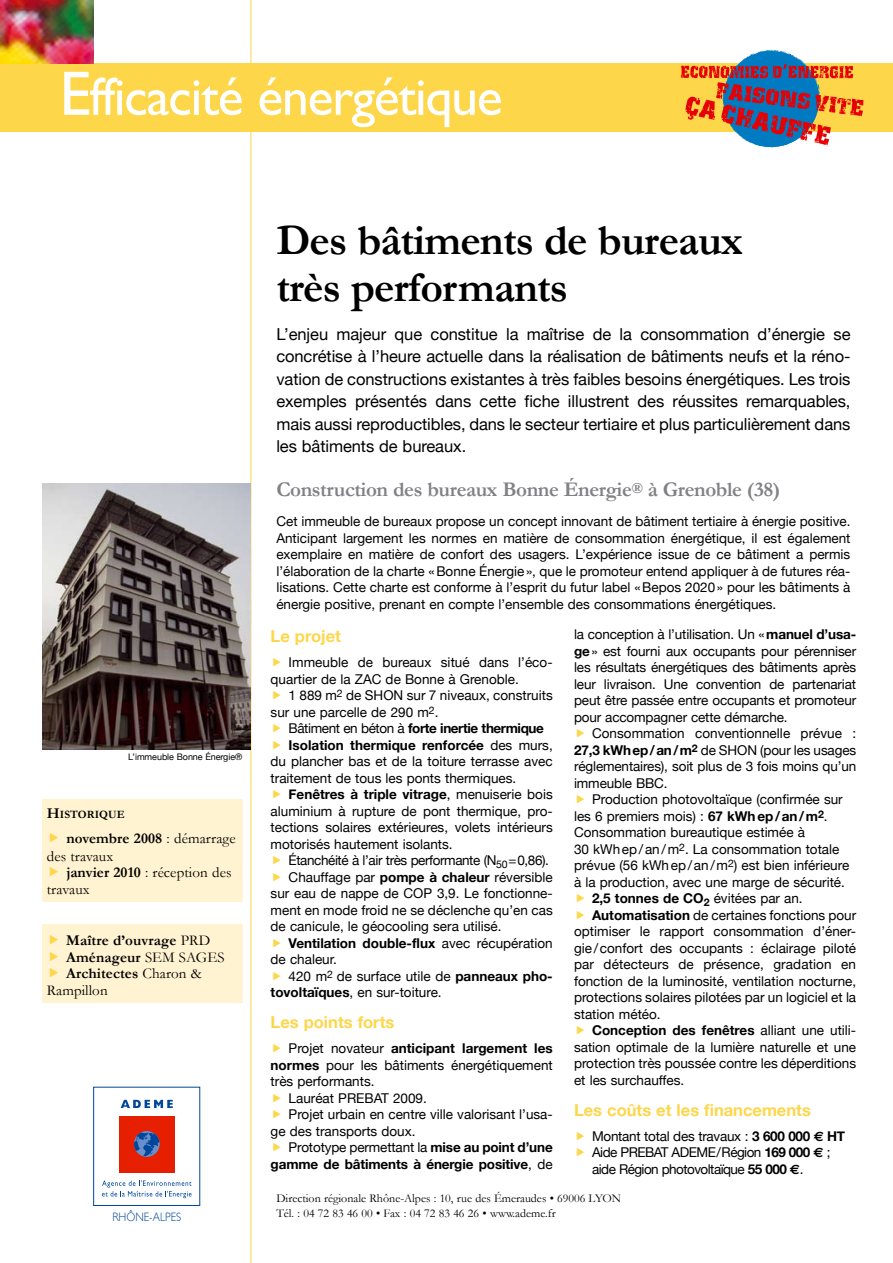
<style>
.page{position:relative;width:893px;height:1263px;background:#fff}
.page>*{position:absolute;margin:0;border:0;box-sizing:border-box;transform-origin:0 0}
.t1{font:54px "Gill Sans";letter-spacing:-.025em;color:#fff}
.t2{font:700 43.5px/46.5px "Garamond";letter-spacing:-.02em;color:#000}
.t3{font:700 21px "Garamond";letter-spacing:-.02em;color:#818084}
.t4{font:16.5px/22.5px "Helvetica Neue";letter-spacing:-.005em;color:#000;text-align:justify}
.t5{font:700 16.5px "Helvetica Neue";color:#fed64a}
.t6{font:15px/18px "Garamond";letter-spacing:.005em;color:#000}
.t7{font:700 15px "Garamond";letter-spacing:.005em;color:#000}
.t8{font:13.5px/16.5px "Helvetica Neue";color:#000;text-align:justify}
.t9{font:700 13.5px "Helvetica Neue";color:#000}
.t10{font:13.5px/16.5px "Helvetica Neue";letter-spacing:-.04em;color:#000}
.t11{font:13.5px "Helvetica Neue";letter-spacing:-.03em;color:#000}
.t12{font:700 13.5px "Helvetica Neue";letter-spacing:-.03em;color:#000}
.t13{font:300 12.15px "Gill Sans";color:#00479b;scale:.9 1}
.t14{font:12px/14.4px "Garamond";color:#000}
.t15{font:700 11.25px "Garamond";letter-spacing:.005em;color:#000}
.t16{font:9px "Helvetica Neue";letter-spacing:-.005em;color:#000}
.s1{font-size:63px}
.s2{font-size:15px}
.s3{font-weight:700}
.s4{font-weight:400}
.s5{font-family:"Euro Sans";font-weight:700}
</style>
<div class="page">
<hr style="left:251px;top:0;width:1px;height:1263px;background:#fed64a">
<div style="left:93px;top:1087px;width:107px;height:119px;border:1px solid #00479b"></div>
<div style="left:119px;top:1116px;width:56px;height:56px;background:#e71f01"></div>
<svg style="left:134px;top:1131px;width:26px;height:26px"></svg>
<svg style="left:121px;top:1100px;width:52px;height:8px"></svg>
<svg style="left:102px;top:1180px;width:90px;height:18px"></svg>
<div style="left:0;top:64px;width:893px;height:68px;background:#fed64a"></div>
<img style="left:0;top:0;width:94px;height:64px">
<img style="left:43px;top:484px;width:208px;height:266px">
<div style="left:43px;top:799px;width:200px;height:103px;background:#fff3d1"></div>
<svg style="left:679px;top:50px;width:186px;height:98px"></svg>
<div style="left:43px;top:924px;width:200px;height:79px;background:#fff3d1"></div>
<h1 class="t1" style="left:60px;top:65px;width:445px"><span class="s1">E</span>fficacité énergétique</h1>
<h2 class="t2" style="left:276px;top:217px;width:468px">Des bâtiments de bureaux très performants</h2>
<p class="t4" style="left:276px;top:322px;width:576px">L’enjeu majeur que constitue la maîtrise de la consommation d’énergie se concrétise à l’heure actuelle dans la réalisation de bâtiments neufs et la réno&shy;vation de constructions existantes à très faibles besoins énergétiques. Les trois exemples présentés dans cette fiche illustrent des réussites remarquables, mais aussi reproductibles, dans le secteur tertiaire et plus particulièrement dans les bâtiments de bureaux.</p>
<h3 class="t3" style="left:276px;top:477px;width:505px">Construction des bureaux Bonne Énergie<span class="s2">®</span> à Grenoble (38)</h3>
<p class="t16" style="left:128px;top:751px;width:116px">L’immeuble Bonne Énergie®</p>
<p class="t15" style="left:47px;top:807px;width:79px"><span class="s2">H</span>ISTORIQUE</p>
<p class="t6" style="left:47px;top:829px;width:190px;text-indent:20px"><span class="s3">novembre 2008</span> : démarrage des travaux</p>
<p class="t6" style="left:47px;top:864px;width:186px;line-height:16.5px;text-indent:20px"><span class="s3">janvier 2010</span> : réception des travaux</p>
<p class="t7" style="left:66px;top:931px;width:145px">Maître d’ouvrage <span class="s4">PRD</span></p>
<p class="t7" style="left:66px;top:948px;width:160px">Aménageur <span class="s4">SEM SAGES</span></p>
<p class="t7" style="left:66px;top:964px;width:137px">Architectes <span class="s4">Charon &amp;</span></p>
<p class="t6" style="left:47px;top:981px;width:62px">Rampillon</p>
<p class="t13" style="left:112px;top:1210px;width:78px">RHÔNE-ALPES</p>
<p class="t8" style="left:276px;top:513px;width:576px">Cet immeuble de bureaux propose un concept innovant de bâtiment tertiaire à énergie positive.<br>Anticipant largement les normes en matière de consommation énergétique, il est également exemplaire en matière de confort des usagers. L’expérience issue de ce bâtiment a permis l’élaboration de la charte «Bonne Énergie», que le promoteur entend appliquer à de futures réa&shy;lisations. Cette charte est conforme à l’esprit du futur label «Bepos 2020» pour les bâtiments à énergie positive, prenant en compte l’ensemble des consommations énergétiques.</p>
<p class="t5" style="left:271px;top:626px;width:72px">Le projet</p>
<p class="t8" style="left:271px;top:654px;width:283px;text-indent:18px">Immeuble de bureaux situé dans l’éco&shy;quartier de la ZAC de Bonne à Grenoble.</p>
<p class="t8" style="left:271px;top:687px;width:284px;text-indent:18px">1 889 m<sup>2</sup> de SHON sur 7 niveaux, construits sur une parcelle de 290 m<sup>2</sup>.</p>
<p class="t12" style="left:289px;top:720px;width:257px"><span class="s4">Bâtiment en béton à</span> forte inertie thermique</p>
<p class="t9" style="left:289px;top:736px;width:266px">Isolation thermique renforcée <span class="s4">des murs,</span></p>
<p class="t8" style="left:271px;top:753px;width:284px">du plancher bas et de la toiture terrasse avec</p>
<p class="t8" style="left:271px;top:769px;width:247px">traitement de tous les ponts thermiques.</p>
<p class="t9" style="left:289px;top:786px;width:266px">Fenêtres à triple vitrage<span class="s4">, menuiserie bois</span></p>
<p class="t8" style="left:271px;top:802px;width:284px">aluminium à rupture de pont thermique, pro-</p>
<p class="t8" style="left:271px;top:819px;width:284px">tections solaires extérieures, volets intérieurs</p>
<p class="t8" style="left:271px;top:835px;width:184px">motorisés hautement isolants.</p>
<p class="t11" style="left:289px;top:852px;width:262px">Étanchéité à l’air très performante (N<sub>50</sub>=0,86).</p>
<p class="t8" style="left:289px;top:868px;width:266px">Chauffage par <span class="s3">pompe à chaleur</span> réversible</p>
<p class="t8" style="left:271px;top:885px;width:284px">sur eau de nappe de COP 3,9. Le fonctionne-</p>
<p class="t8" style="left:271px;top:901px;width:284px">ment en mode froid ne se déclenche qu’en cas</p>
<p class="t8" style="left:271px;top:918px;width:232px">de canicule, le géocooling sera utilisé.</p>
<p class="t9" style="left:289px;top:934px;width:266px">Ventilation double-flux <span class="s4">avec récupération</span></p>
<p class="t8" style="left:271px;top:951px;width:68px">de chaleur.</p>
<p class="t8" style="left:289px;top:967px;width:266px">420 m<sup>2</sup> de surface utile de <span class="s3">panneaux pho-</span></p>
<p class="t8" style="left:271px;top:984px;width:173px"><span class="s3">tovoltaïques</span>, en sur-toiture.</p>
<p class="t5" style="left:271px;top:1012px;width:125px">Les points forts</p>
<p class="t9" style="left:289px;top:1040px;width:266px"><span class="s4">Projet novateur</span> anticipant largement les</p>
<p class="t8" style="left:271px;top:1056px;width:284px"><span class="s3">normes</span> pour les bâtiments énergétiquement</p>
<p class="t8" style="left:271px;top:1073px;width:105px">très performants.</p>
<p class="t8" style="left:289px;top:1089px;width:140px">Lauréat PREBAT 2009.</p>
<p class="t8" style="left:289px;top:1106px;width:266px">Projet urbain en centre ville valorisant l’usa-</p>
<p class="t8" style="left:271px;top:1122px;width:146px">ge des transports doux.</p>
<p class="t8" style="left:289px;top:1139px;width:266px">Prototype permettant la <span class="s3">mise au point d’une</span></p>
<p class="t9" style="left:271px;top:1155px;width:284px">gamme de bâtiments à énergie positive<span class="s4">, de</span></p>
<p class="t8" style="left:574px;top:626px;width:284px">la conception à l’utilisation. Un «<span class="s3">manuel d’usa&shy;ge</span>» est fourni aux occupants pour pérenniser les résultats énergétiques des bâtiments après leur livraison. Une convention de partenariat peut être passée entre occupants et promoteur pour accompagner cette démarche.</p>
<p class="t8" style="left:574px;top:725px;width:284px;text-indent:18px">Consommation conventionnelle prévue :<br><span class="s3">27,3 kWhep/an/m</span><sup>2</sup> de SHON (pour les usages réglementaires), soit plus de 3 fois moins qu’un immeuble BBC.</p>
<p class="t8" style="left:592px;top:791px;width:252px">Production photovoltaïque (confirmée sur</p>
<p class="t8" style="left:574px;top:807px;width:255px">les 6 premiers mois) : <span class="s3">67 kWhep/an/m</span><sup>2</sup>.</p>
<p class="t8" style="left:574px;top:824px;width:232px">Consommation bureautique estimée à</p>
<p class="t8" style="left:574px;top:840px;width:267px">30 kWhep/an/m<sup>2</sup>. La consommation totale</p>
<p class="t8" style="left:574px;top:857px;width:277px">prévue (56 kWhep/an/m<sup>2</sup>) est bien inférieure</p>
<p class="t8" style="left:574px;top:873px;width:272px">à la production, avec une marge de sécurité.</p>
<p class="t9" style="left:592px;top:890px;width:212px">2,5 tonnes de CO<sub>2</sub> <span class="s4">évitées par an.</span></p>
<p class="t8" style="left:592px;top:906px;width:266px"><span class="s3">Automatisation</span> de certaines fonctions pour</p>
<p class="t8" style="left:574px;top:923px;width:284px">optimiser le rapport consommation d’éner-</p>
<p class="t8" style="left:574px;top:939px;width:284px">gie/confort des occupants : éclairage piloté</p>
<p class="t8" style="left:574px;top:956px;width:283px">par détecteurs de présence, gradation en</p>
<p class="t8" style="left:574px;top:972px;width:284px">fonction de la luminosité, ventilation nocturne,</p>
<p class="t8" style="left:574px;top:989px;width:284px">protections solaires pilotées par un logiciel et la</p>
<p class="t8" style="left:574px;top:1005px;width:88px">station météo.</p>
<p class="t9" style="left:592px;top:1022px;width:266px">Conception des fenêtres <span class="s4">alliant une utili-</span></p>
<p class="t8" style="left:574px;top:1038px;width:284px">sation optimale de la lumière naturelle et une</p>
<p class="t8" style="left:574px;top:1055px;width:284px">protection très poussée contre les déperditions</p>
<p class="t8" style="left:574px;top:1071px;width:112px">et les surchauffes.</p>
<p class="t5" style="left:574px;top:1099px;width:238px">Les coûts et les financements</p>
<p class="t10" style="left:592px;top:1127px;width:254px">Montant total des travaux : <span class="s3">3 600 000</span> <span class="s5">E</span> <span class="s3">HT<br></span>Aide PREBAT ADEME/Région <span class="s3">169 000</span> <span class="s5">E</span> ; aide Région photovoltaïque <span class="s3">55 000</span> <span class="s5">E</span>.</p>
<p class="t14" style="left:276px;top:1191px;width:346px">Direction régionale Rhône-Alpes : 10, rue des Émeraudes • 69006 LYON<br>Tél. : 04 72 83 46 00 • Fax : 04 72 83 46 26 • www.ademe.fr</p>
</div>
